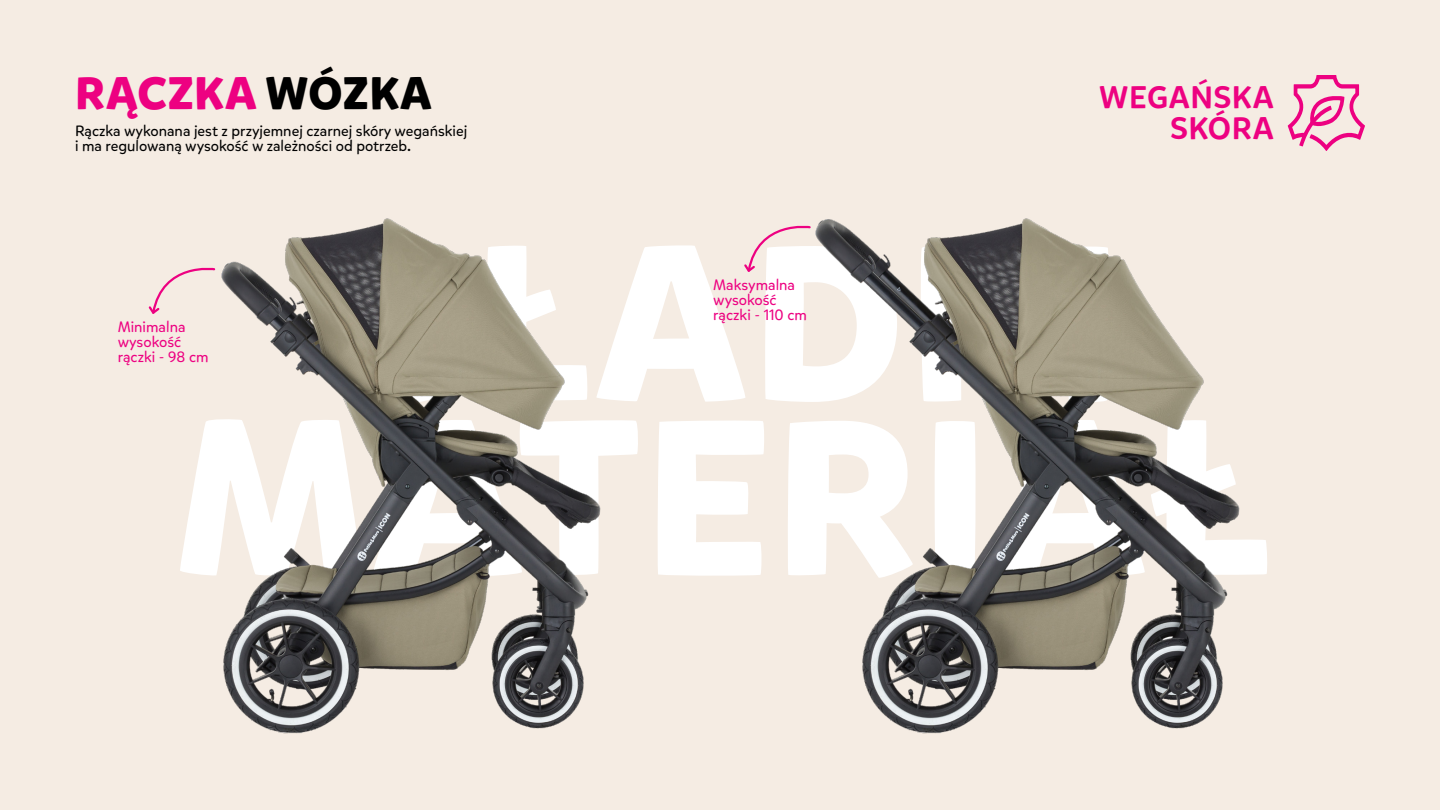
<style>
.page{position:relative;width:1440px;height:810px;background:#f5ece3}
.page>*{position:absolute;margin:0;border:0;box-sizing:border-box;transform-origin:0 0}
.t1{font:700 218.1px/174.5px "Mikado";letter-spacing:.015em;color:#fff;text-align:center}
.t2{font:700 45.3px "Mikado";letter-spacing:.015em;color:#ed0181}
.t3{font:500 31.05px/31px "Mikado";letter-spacing:.015em;color:#ed0181;text-align:right}
.t4{font:15px/15px "Mikado";color:#000}
.t5{font:15px/15px "Mikado";color:#ed0181}
.s1{color:#000}
</style>
<div class="page">
<svg style="left:1288px;top:75px;width:77px;height:76px"></svg>
<img style="left:221px;top:218px;width:380px;height:516px">
<img style="left:815px;top:218px;width:425px;height:516px">
<svg style="left:744px;top:225px;width:67px;height:47px"></svg>
<svg style="left:148px;top:267px;width:68px;height:47px"></svg>
<h2 class="t2" style="left:75px;top:65px;width:358px">RĄCZKA <span class="s1">WÓZKA</span></h2>
<p class="t4" style="left:75px;top:124px;width:394px">Rączka wykonana jest z przyjemnej czarnej skóry wegańskiej i ma regulowaną wysokość w zależności od potrzeb.</p>
<h3 class="t3" style="left:1099px;top:82px;width:177px">WEGAŃSKA<br>SKÓRA</h3>
<h1 class="t1" style="left:175px;top:240px;width:1096px">GŁADKI<br>MATERIAŁ</h1>
<p class="t5" style="left:713px;top:278px;width:95px">Maksymalna wysokość rączki - 110 cm</p>
<p class="t5" style="left:118px;top:320px;width:92px">Minimalna wysokość rączki - 98 cm</p>
</div>
